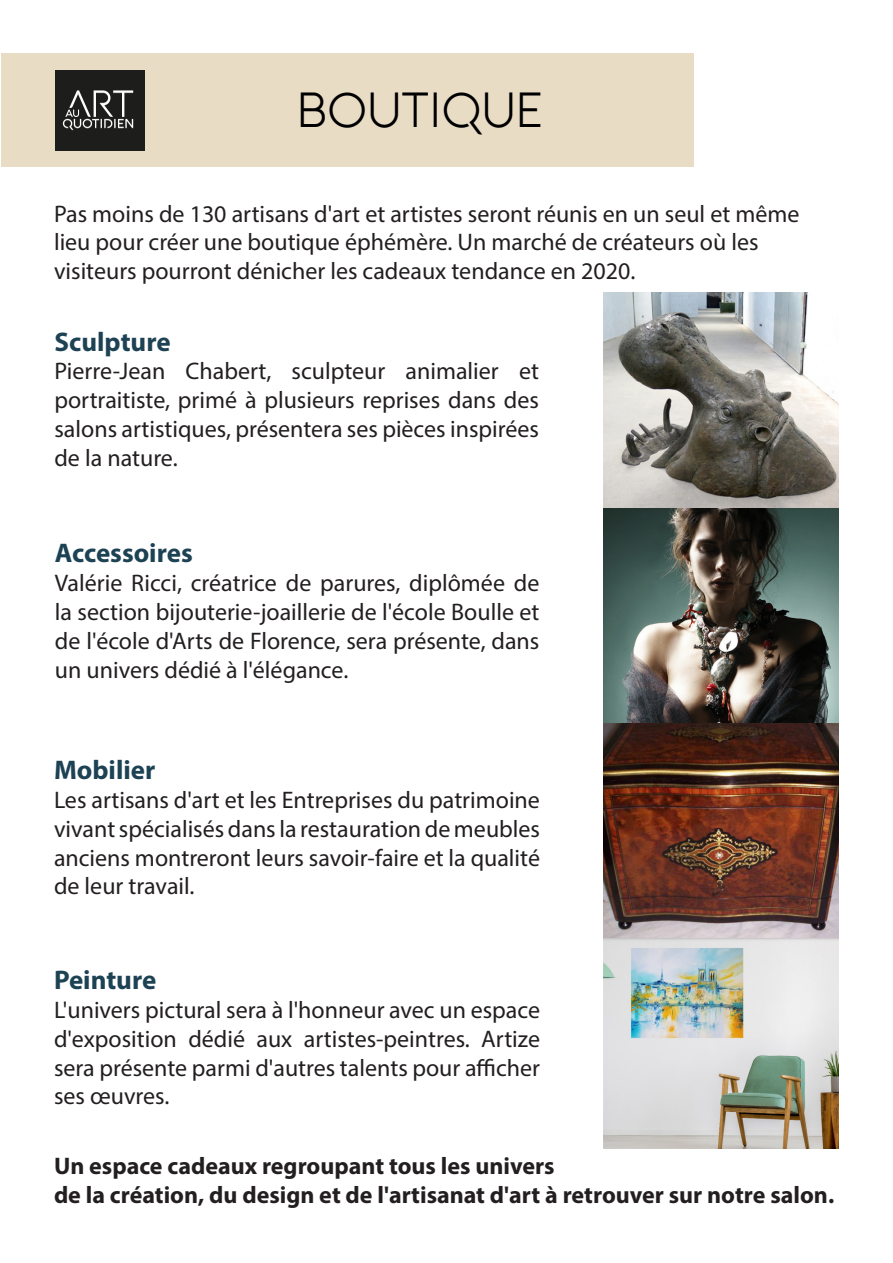
<style>
.page{position:relative;width:893px;height:1263px;background:#fff}
.page>*{position:absolute;margin:0;border:0;box-sizing:border-box;transform-origin:0 0}
.t1{font:300 48px "Aquawax";color:#000001}
.t2{font:700 27px "Myriad Pro";color:#1d4254}
.t3{font:24px/28.8px "Myriad Pro";color:#231f20;text-align:justify}
.t4{font:700 24px/28.8px "Myriad Pro";color:#231f20}
</style>
<div class="page">
<img style="left:604px;top:293px;width:235px;height:856px">
<div style="left:1px;top:53px;width:693px;height:114px;background:#e9dcc5"></div>
<img style="left:56px;top:70px;width:88px;height:80px">
<h1 class="t1" style="left:297px;top:82px;width:248px">BOUTIQUE</h1>
<p class="t3" style="left:54px;top:199px;width:747px;text-align:left">Pas moins de 130 artisans d'art et artistes seront réunis en un seul et même lieu pour créer une boutique éphémère. Un marché de créateurs où les visiteurs pourront dénicher les cadeaux tendance en 2020.</p>
<p class="t2" style="left:54px;top:324px;width:118px">Sculpture</p>
<p class="t3" style="left:54px;top:357px;width:486px">Pierre-Jean Chabert, sculpteur animalier et portraitiste, primé à plusieurs reprises dans des salons artistiques, présentera ses pièces inspirées de la nature.</p>
<p class="t2" style="left:55px;top:536px;width:139px">Accessoires</p>
<p class="t3" style="left:55px;top:568px;width:486px">Valérie Ricci, créatrice de parures, diplômée de la section bijouterie-joaillerie de l'école Boulle et de l'école d'Arts de Florence, sera présente, dans un univers dédié à l'élégance.</p>
<p class="t2" style="left:54px;top:752px;width:103px">Mobilier</p>
<p class="t3" style="left:54px;top:785px;width:488px">Les artisans d'art et les Entreprises du patrimoine vivant spécialisés dans la restauration de meubles anciens montreront leurs savoir-faire et la qualité de leur travail.</p>
<p class="t2" style="left:54px;top:962px;width:104px">Peinture</p>
<p class="t3" style="left:54px;top:995px;width:488px">L'univers pictural sera à l'honneur avec un espace d'exposition dédié aux artistes-peintres. Artize sera présente parmi d'autres talents pour afficher ses œuvres.</p>
<p class="t4" style="left:54px;top:1150px;width:782px">Un espace cadeaux regroupant tous les univers<br>de la création, du design et de l'artisanat d'art à retrouver sur notre salon.</p>
</div>
